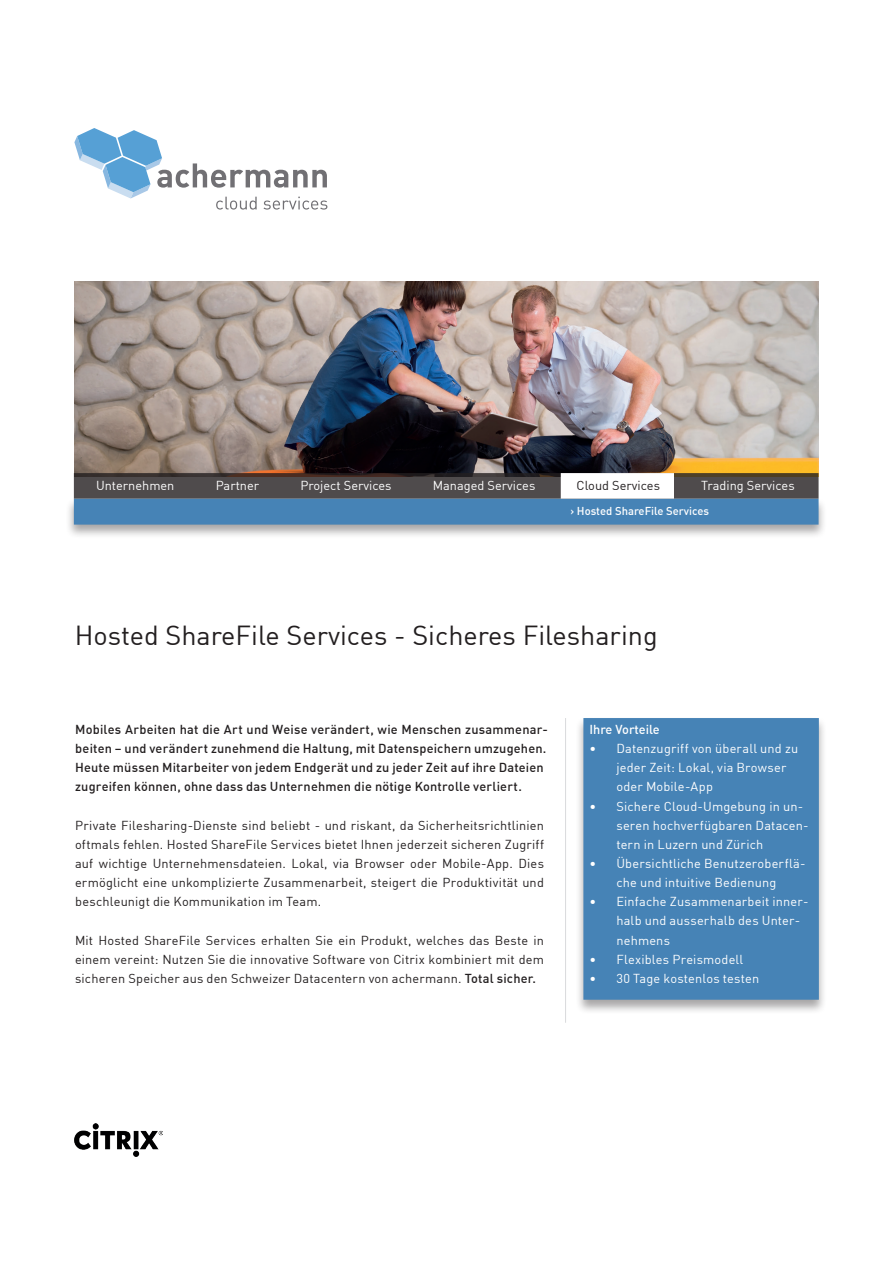
<style>
.page{position:relative;width:893px;height:1263px;background:#fff}
.page>*{position:absolute;margin:0;border:0;box-sizing:border-box;transform-origin:0 0}
.t1{font:27px "DIN";color:#231f20}
.t2{font:12.75px/19.2px "DIN";letter-spacing:.01em;color:#231f20;text-align:justify}
.t3{font:12.75px/19.2px "DIN";letter-spacing:.01em;color:#fff}
.t4{font:500 12.75px/19.2px "DIN";letter-spacing:.015em;color:#231f20}
.t5{font:500 12.75px "DIN";color:#fff}
.t6{font:500 11.25px "DIN";color:#fff}
.s1{font-weight:500}
</style>
<div class="page">
<svg style="left:74px;top:128px;width:253px;height:82px"></svg>
<img style="left:74px;top:1123px;width:89px;height:34px">
<hr style="left:565px;top:718px;width:1px;height:305px;background:#d9dadc">
<div style="left:575px;top:716px;width:252px;height:298px;background:#231f20;opacity:.4"></div>
<div style="left:586px;top:721px;width:230px;height:276px;background:#4683b6"></div>
<div style="left:583px;top:718px;width:236px;height:282px;border:6px solid #4683b6"></div>
<div style="left:66px;top:497px;width:760px;height:42px;background:#231f20;opacity:.4"></div>
<div style="left:74px;top:499px;width:745px;height:26px;background:#4683b6"></div>
<img style="left:75px;top:281px;width:744px;height:192px">
<div style="left:77px;top:476px;width:739px;height:20px;background:#4f4b4c"></div>
<div style="left:74px;top:473px;width:745px;height:26px;border:6px solid #231f20"></div>
<div style="left:561px;top:473px;width:113px;height:26px;background:#fff;border:6px solid #fff"></div>
<p class="t3" style="left:96px;top:476px;width:80px">Unternehmen</p>
<p class="t3" style="left:216px;top:476px;width:45px">Partner</p>
<p class="t3" style="left:300px;top:476px;width:93px">Project Services</p>
<p class="t3" style="left:433px;top:476px;width:104px">Managed Services</p>
<p class="t2" style="left:577px;top:476px;width:85px">Cloud Services</p>
<p class="t3" style="left:701px;top:476px;width:95px">Trading Services</p>
<p class="t6" style="left:570px;top:504px;width:140px">&gt; Hosted ShareFile Services</p>
<h1 class="t1" style="left:75px;top:618px;width:584px">Hosted ShareFile Services - Sicheres Filesharing</h1>
<p class="t4" style="left:75px;top:719px;width:474px">Mobiles Arbeiten hat die Art und Weise verändert, wie Menschen zusammenar&shy;beiten – und verändert zunehmend die Haltung, mit Datenspeichern umzugehen.<br>Heute müssen Mitarbeiter von jedem Endgerät und zu jeder Zeit auf ihre Dateien zugreifen können, ohne dass das Unternehmen die nötige Kontrolle verliert.</p>
<p class="t2" style="left:75px;top:815px;width:471px">Private Filesharing-Dienste sind beliebt - und riskant, da Sicherheitsrichtlinien oftmals fehlen. Hosted ShareFile Services bietet Ihnen jederzeit sicheren Zugriff auf wichtige Unternehmensdateien. Lokal, via Browser oder Mobile-App. Dies ermöglicht eine unkomplizierte Zusammenarbeit, steigert die Produktivität und beschleunigt die Kommunikation im Team.</p>
<p class="t2" style="left:75px;top:930px;width:470px">Mit Hosted ShareFile Services erhalten Sie ein Produkt, welches das Beste in einem vereint: Nutzen Sie die innovative Software von Citrix kombiniert mit dem sicheren Speicher aus den Schweizer Datacentern von achermann. <span class="s1">Total sicher.</span></p>
<p class="t5" style="left:589px;top:721px;width:72px">Ihre Vorteile</p>
<p class="t3" style="left:616px;top:739px;width:183px;text-indent:-27px">• Datenzugriff von überall und zu jeder Zeit: Lokal, via Browser oder Mobile-App</p>
<p class="t3" style="left:616px;top:796px;width:194px;text-indent:-27px">• Sichere Cloud-Umgebung in un&shy;seren hochverfügbaren Datacen&shy;tern in Luzern und Zürich</p>
<p class="t3" style="left:589px;top:853px;width:218px;text-align:center">• Übersichtliche Benutzeroberflä&shy;che und intuitive Bedienung</p>
<p class="t3" style="left:616px;top:892px;width:194px;text-indent:-27px">• Einfache Zusammenarbeit inner&shy;halb und ausserhalb des Unter&shy;nehmens</p>
<p class="t3" style="left:589px;top:949px;width:155px">• Flexibles Preismodell</p>
<p class="t3" style="left:589px;top:968px;width:171px">• 30 Tage kostenlos testen</p>
</div>
